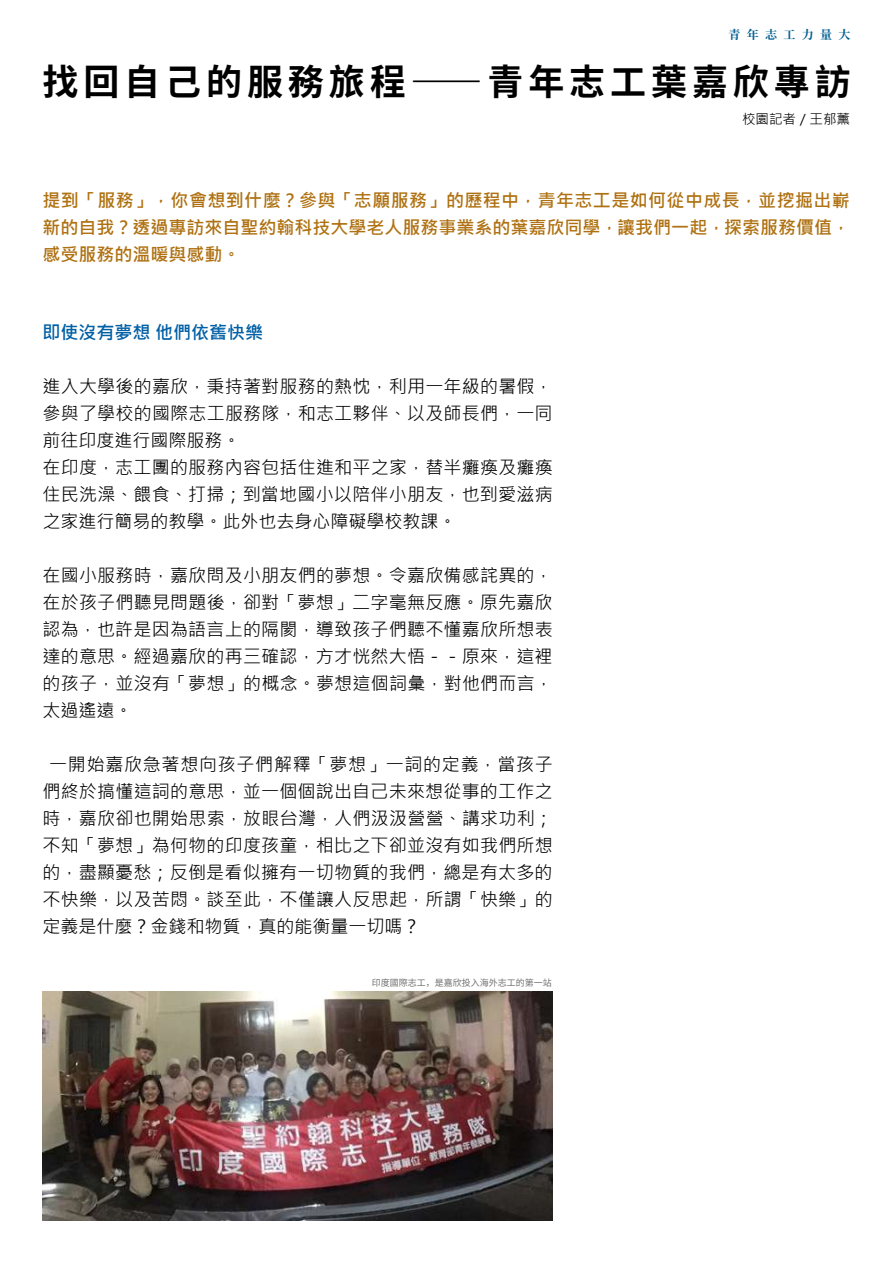
<style>
.page{position:relative;width:893px;height:1263px;background:#fff}
.page>*{position:absolute;margin:0;border:0;box-sizing:border-box;transform-origin:0 0}
.t1{font:700 36px "Noto Sans Mono CJ Ktc";letter-spacing:.135em;color:#000}
.t2{font:18px/27px "Microsoft Jheng Hei";letter-spacing:.015em;color:#000;text-align:justify}
.t3{font:700 18px/27px "Microsoft Jheng Hei";color:#af7111;text-align:justify}
.t4{font:700 18px "Microsoft Jheng Hei";color:#005fa5}
.t5{font:13.5px "Microsoft Jheng Hei";color:#000}
.t6{font:700 12px "Noto Serif CJ Ktc";letter-spacing:.53em;color:#005f91}
.t7{font:9px "Noto Sans Mono CJ Ktc";color:#727171}
</style>
<div class="page">
<img style="left:43px;top:991px;width:510px;height:229px">
<p class="t6" style="left:728px;top:28px;width:124px">青年志工力量大</p>
<h1 class="t1" style="left:43px;top:62px;width:810px">找回自己的服務旅程——青年志工葉嘉欣專訪</h1>
<p class="t5" style="left:742px;top:111px;width:109px">校園記者／王郁薰</p>
<p class="t3" style="left:43px;top:187px;width:809px">提到「服務」，你會想到什麼？參與「志願服務」的歷程中，青年志工是如何從中成長，並挖掘出嶄新的自我？透過專訪來自聖約翰科技大學老人服務事業系的葉嘉欣同學，讓我們一起，探索服務價值，感受服務的溫暖與感動。</p>
<p class="t4" style="left:43px;top:321px;width:222px">即使沒有夢想 他們依舊快樂</p>
<p class="t2" style="left:43px;top:373px;width:512px;text-align:left">進入大學後的嘉欣，秉持著對服務的熱忱，利用一年級的暑假，參與了學校的國際志工服務隊，和志工夥伴、以及師長們，一同前往印度進行國際服務。<br>在印度，志工團的服務內容包括住進和平之家，替半癱瘓及癱瘓住民洗澡、餵食、打掃；到當地國小以陪伴小朋友，也到愛滋病之家進行簡易的教學。此外也去身心障礙學校教課。</p>
<p class="t2" style="left:43px;top:562px;width:512px">在國小服務時，嘉欣問及小朋友們的夢想。令嘉欣備感詫異的，在於孩子們聽見問題後，卻對「夢想」二字毫無反應。原先嘉欣認為，也許是因為語言上的隔閡，導致孩子們聽不懂嘉欣所想表達的意思。經過嘉欣的再三確認，方才恍然大悟－－原來，這裡的孩子，並沒有「夢想」的概念。夢想這個詞彙，對他們而言，太過遙遠。</p>
<p class="t2" style="left:43px;top:751px;width:512px;text-indent:7px">一開始嘉欣急著想向孩子們解釋「夢想」一詞的定義，當孩子們終於搞懂這詞的意思，並一個個說出自己未來想從事的工作之時，嘉欣卻也開始思索，放眼台灣，人們汲汲營營、講求功利；不知「夢想」為何物的印度孩童，相比之下卻並沒有如我們所想的，盡顯憂愁；反倒是看似擁有一切物質的我們，總是有太多的不快樂，以及苦悶。談至此，不僅讓人反思起，所謂「快樂」的定義是什麼？金錢和物質，真的能衡量一切嗎？</p>
<p class="t7" style="left:372px;top:978px;width:181px">印度國際志工，是嘉欣投入海外志工的第一站</p>
</div>
